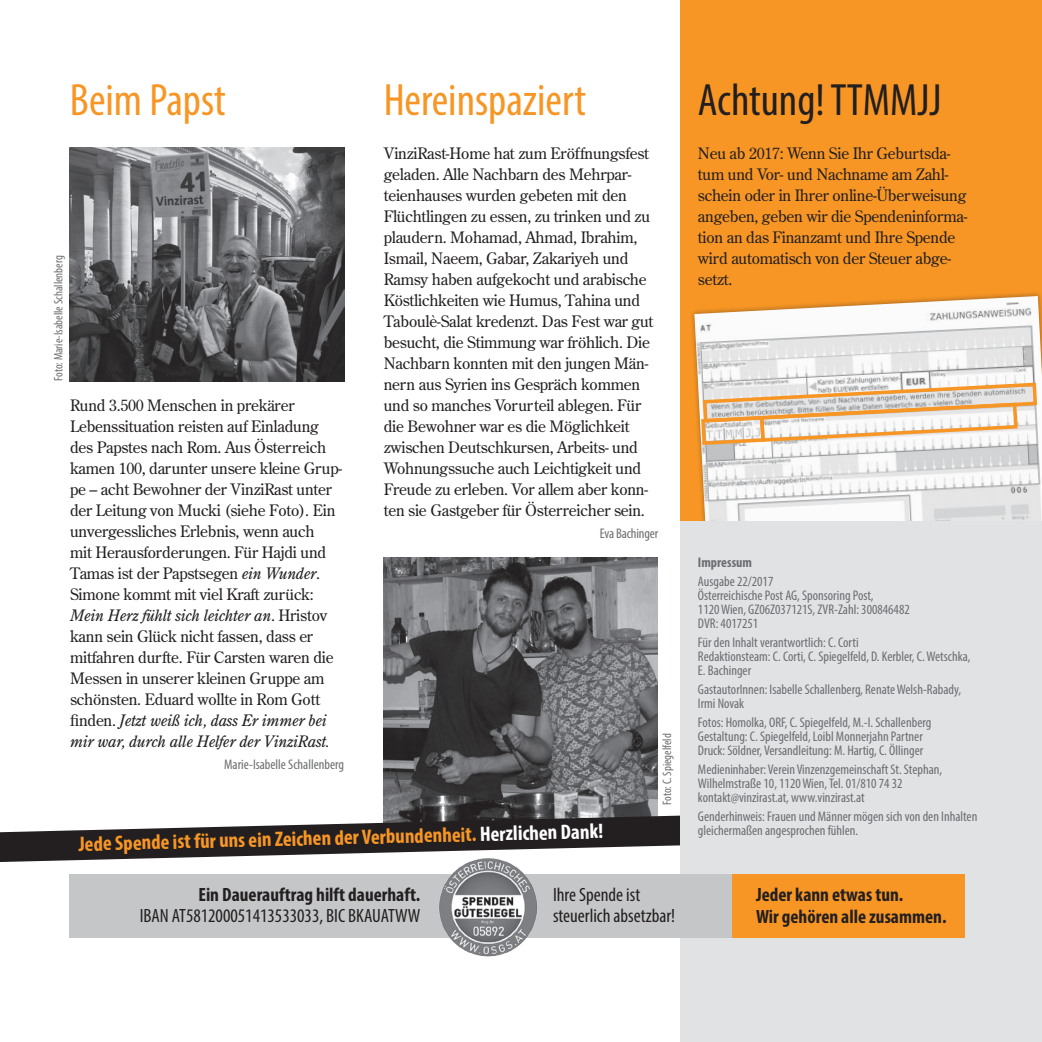
<style>
.page{position:relative;width:1042px;height:1042px;background:#fff}
.page>*{position:absolute;margin:0;border:0;box-sizing:border-box;transform-origin:0 0}
.t1{font:condensed 45.5px "Myriad Pro";color:#f79625}
.t2{font:condensed 45.5px "Myriad Pro";color:#231f20}
.t3{font:700 condensed 21px "Myriad Pro";color:#f79625}
.t4{font:700 condensed 19.25px/21px "Myriad Pro";color:#231f20}
.t5{font:condensed 19.25px/21px "Myriad Pro";color:#231f20}
.t6{font:15.75px/21px "Century Old Style Std";letter-spacing:-.015em;color:#231f20}
.t7{font:condensed 14px/14px "Myriad Pro";color:#6c6d70}
.t8{font:700 condensed 14px "Myriad Pro";color:#6c6d70}
.t9{font:condensed 12.25px "Myriad Pro";color:#6c6d70}
.s1{font-style:italic}
.s2{color:#fff}
</style>
<div class="page">
<div style="left:681px;top:0;width:361px;height:520px;background:#f79625"></div>
<div style="left:689px;top:291px;width:353px;height:265px;background:#231f20;opacity:.4"></div>
<img style="left:694px;top:296px;width:347px;height:225px">
<svg style="left:699px;top:381px;width:340px;height:66px;background:#e6d5c1"></svg>
<img style="left:384px;top:558px;width:274px;height:256px">
<svg style="left:0;top:814px;width:681px;height:48px"></svg>
<div style="left:681px;top:521px;width:361px;height:521px;background:#e1e2e4"></div>
<hr style="left:1041px;top:0;width:1px;height:213px;background:#231f20">
<div style="left:69px;top:874px;width:793px;height:64px;background:#c5c6c8"></div>
<div style="left:732px;top:874px;width:232px;height:64px;background:#f79625"></div>
<img style="left:437px;top:856px;width:101px;height:101px">
<img style="left:70px;top:148px;width:274px;height:233px">
<hr style="left:1041px;top:267px;width:1px;height:318px;background:#fff">
<h1 class="t1" style="left:70px;top:72px;width:158px">Beim Papst</h1>
<h1 class="t1" style="left:384px;top:72px;width:204px">Hereinspaziert</h1>
<p class="t9" style="left:51px;top:381px;width:127px;rotate:-90deg">Foto: Marie-Isabelle Schallenberg</p>
<p class="t6" style="left:70px;top:395px;width:274px">Rund 3.500 Menschen in prekärer Lebenssituation reisten auf Einladung des Papstes nach Rom. Aus Österreich kamen 100, darunter unsere kleine Grup&shy;pe – acht Bewohner der VinziRast unter der Leitung von Mucki (siehe Foto). Ein unvergessliches Erlebnis, wenn auch<br>mit Herausforderungen. Für Hajdi und Tamas ist der Papstsegen <span class="s1">ein Wunder</span>.<br>Simone kommt mit viel Kraft zurück:<br><span class="s1">Mein Herz fühlt sich leichter an</span>. Hristov kann sein Glück nicht fassen, dass er mitfahren durfte. Für Carsten waren die Messen in unserer kleinen Gruppe am schönsten. Eduard wollte in Rom Gott finden. <span class="s1">Jetzt weiß ich, dass Er immer bei mir war, durch alle Helfer der VinziRast.</span></p>
<p class="t7" style="left:224px;top:757px;width:121px">Marie-Isabelle Schallenberg</p>
<p class="t6" style="left:384px;top:143px;width:271px">VinziRast-Home hat zum Eröffnungsfest geladen. Alle Nachbarn des Mehrpar&shy;teienhauses wurden gebeten mit den Flüchtlingen zu essen, zu trinken und zu plaudern. Mohamad, Ahmad, Ibrahim, Ismail, Naeem, Gabar, Zakariyeh und Ramsy haben aufgekocht und arabische Köstlichkeiten wie Humus, Tahina und Taboulè-Salat kredenzt. Das Fest war gut besucht, die Stimmung war fröhlich. Die Nachbarn konnten mit den jungen Män&shy;nern aus Syrien ins Gespräch kommen und so manches Vorurteil ablegen. Für die Bewohner war es die Möglichkeit zwischen Deutschkursen, Arbeits- und Wohnungssuche auch Leichtigkeit und Freude zu erleben. Vor allem aber konn&shy;ten sie Gastgeber für Österreicher sein.</p>
<p class="t7" style="left:600px;top:526px;width:60px">Eva Bachinger</p>
<p class="t9" style="left:660px;top:805px;width:73px;rotate:-90deg">Foto: C. Spiegelfeld</p>
<h2 class="t3" style="left:78px;top:829px;width:526px;rotate:-1deg">Jede Spende ist für uns ein Zeichen der Verbundenheit. <span class="s2">Herzlichen Dank!</span></h2>
<p class="t4" style="left:198px;top:883px;width:223px">Ein Dauerauftrag hilft dauerhaft.</p>
<p class="t5" style="left:140px;top:904px;width:282px">IBAN AT581200051413533033, BIC BKAUATWW</p>
<p class="t5" style="left:553px;top:883px;width:124px">Ihre Spende ist steuerlich absetzbar!</p>
<h1 class="t2" style="left:698px;top:72px;width:245px">Achtung! TTMMJJ</h1>
<p class="t6" style="left:698px;top:143px;width:271px">Neu ab 2017: Wenn Sie Ihr Geburtsda&shy;tum und Vor- und Nachname am Zahl&shy;schein oder in Ihrer online-Überweisung angeben, geben wir die Spendeninforma&shy;tion an das Finanzamt und Ihre Spende wird automatisch von der Steuer abge&shy;setzt.</p>
<p class="t8" style="left:698px;top:554px;width:56px">Impressum</p>
<p class="t7" style="left:698px;top:574px;width:213px">Ausgabe 22/2017<br>Österreichische Post AG, Sponsoring Post,<br>1120 Wien, GZ06Z037121S, ZVR-Zahl: 300846482<br>DVR: 4017251</p>
<p class="t7" style="left:698px;top:635px;width:274px">Für den Inhalt verantwortlich: C. Corti<br>Redaktionsteam: C. Corti, C. Spiegelfeld, D. Kerbler, C. Wetschka,<br>E. Bachinger</p>
<p class="t7" style="left:698px;top:682px;width:265px">GastautorInnen: Isabelle Schallenberg, Renate Welsh-Rabady,<br>Irmi Novak</p>
<p class="t7" style="left:698px;top:715px;width:235px">Fotos: Homolka, ORF, C. Spiegelfeld, M.-I. Schallenberg<br>Gestaltung: C. Spiegelfeld, Loibl Monnerjahn Partner<br>Druck: Söldner, Versandleitung: M. Hartig, C. Öllinger</p>
<p class="t7" style="left:698px;top:762px;width:246px">Medieninhaber: Verein Vinzenzgemeinschaft St. Stephan,<br>Wilhelmstraße 10, 1120 Wien, Tel. 01/810 74 32 kontakt@vinzirast.at, www.vinzirast.at</p>
<p class="t7" style="left:698px;top:809px;width:281px">Genderhinweis: Frauen und Männer mögen sich von den Inhalten gleichermaßen angesprochen fühlen.</p>
<p class="t4" style="left:756px;top:884px;width:192px">Jeder kann etwas tun.<br>Wir gehören alle zusammen.</p>
</div>
